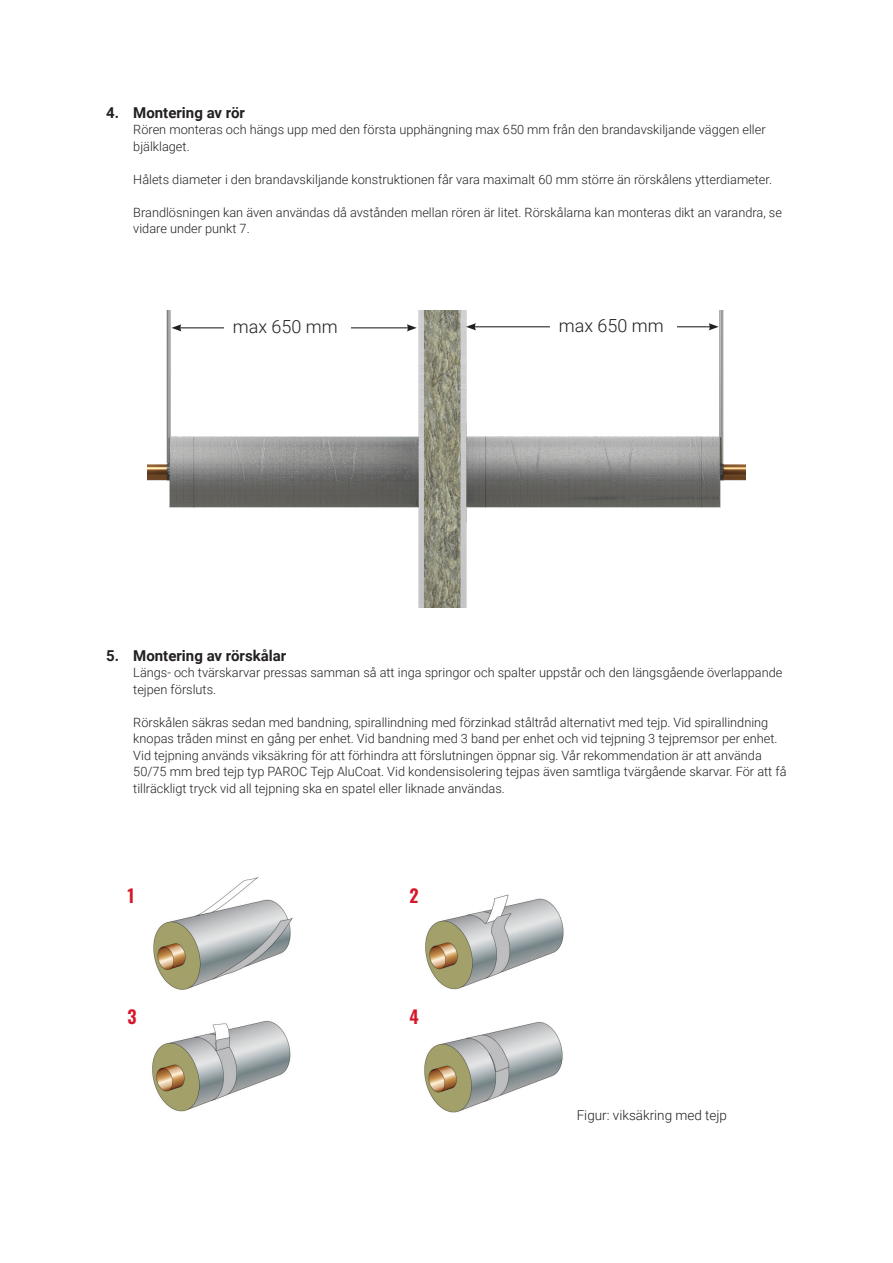
<style>
.page{position:relative;width:893px;height:1263px;background:#fff}
.page>*{position:absolute;margin:0;border:0;box-sizing:border-box;transform-origin:0 0}
.t1{font:300 18px "Roboto";color:#231f20}
.t2{font:600 18px "Oswald";color:#d71729}
.t3{font:700 15px "Roboto";color:#231f20}
.t4{font:300 13.5px "Roboto";color:#231f20}
.t5{font:300 12.75px/16.5px "Roboto";color:#231f20}
</style>
<div class="page">
<img style="left:147px;top:310px;width:599px;height:297px">
<hr style="left:179px;top:327px;width:230px;height:1px;background:#231f20">
<svg style="left:171px;top:324px;width:10px;height:7px"></svg>
<svg style="left:407px;top:324px;width:10px;height:7px"></svg>
<div style="left:224px;top:319px;width:127px;height:18px;background:#fff"></div>
<hr style="left:474px;top:326px;width:237px;height:1px;background:#231f20">
<svg style="left:466px;top:323px;width:10px;height:7px"></svg>
<svg style="left:709px;top:323px;width:10px;height:7px"></svg>
<div style="left:550px;top:318px;width:127px;height:19px;background:#fff"></div>
<img style="left:153px;top:877px;width:140px;height:106px">
<img style="left:425px;top:894px;width:139px;height:89px">
<img style="left:152px;top:983px;width:139px;height:129px">
<img style="left:424px;top:983px;width:139px;height:130px">
<p class="t3" style="left:106px;top:102px;width:140px">4. Montering av rör</p>
<p class="t5" style="left:133px;top:121px;width:634px">Rören monteras och hängs upp med den första upphängning max 650 mm från den brandavskiljande väggen eller bjälklaget.</p>
<p class="t5" style="left:133px;top:170px;width:640px">Hålets diameter i den brandavskiljande konstruktionen får vara maximalt 60 mm större än rörskålens ytterdiameter.</p>
<p class="t5" style="left:133px;top:203px;width:650px">Brandlösningen kan även användas då avstånden mellan rören är litet. Rörskålarna kan monteras dikt an varandra, se vidare under punkt 7.</p>
<p class="t1" style="left:233px;top:314px;width:106px">max 650 mm</p>
<p class="t1" style="left:559px;top:313px;width:106px">max 650 mm</p>
<p class="t3" style="left:106px;top:645px;width:182px">5. Montering av rörskålar</p>
<p class="t5" style="left:133px;top:664px;width:651px">Längs- och tvärskarvar pressas samman så att inga springor och spalter uppstår och den längsgående överlappande tejpen försluts.</p>
<p class="t5" style="left:133px;top:714px;width:655px">Rörskålen säkras sedan med bandning, spirallindning med förzinkad ståltråd alternativt med tejp. Vid spirallindning knopas tråden minst en gång per enhet. Vid bandning med 3 band per enhet och vid tejpning 3 tejpremsor per enhet.<br>Vid tejpning används viksäkring för att förhindra att förslutningen öppnar sig. Vår rekommendation är att använda 50/75 mm bred tejp typ PAROC Tejp AluCoat. Vid kondensisolering tejpas även samtliga tvärgående skarvar. För att få tillräckligt tryck vid all tejpning ska en spatel eller liknade användas.</p>
<p class="t2" style="left:128px;top:886px;width:9px">1</p>
<p class="t2" style="left:410px;top:886px;width:11px">2</p>
<p class="t2" style="left:128px;top:1007px;width:11px">3</p>
<p class="t2" style="left:410px;top:1007px;width:11px">4</p>
<p class="t4" style="left:577px;top:1105px;width:152px">Figur: viksäkring med tejp</p>
</div>
